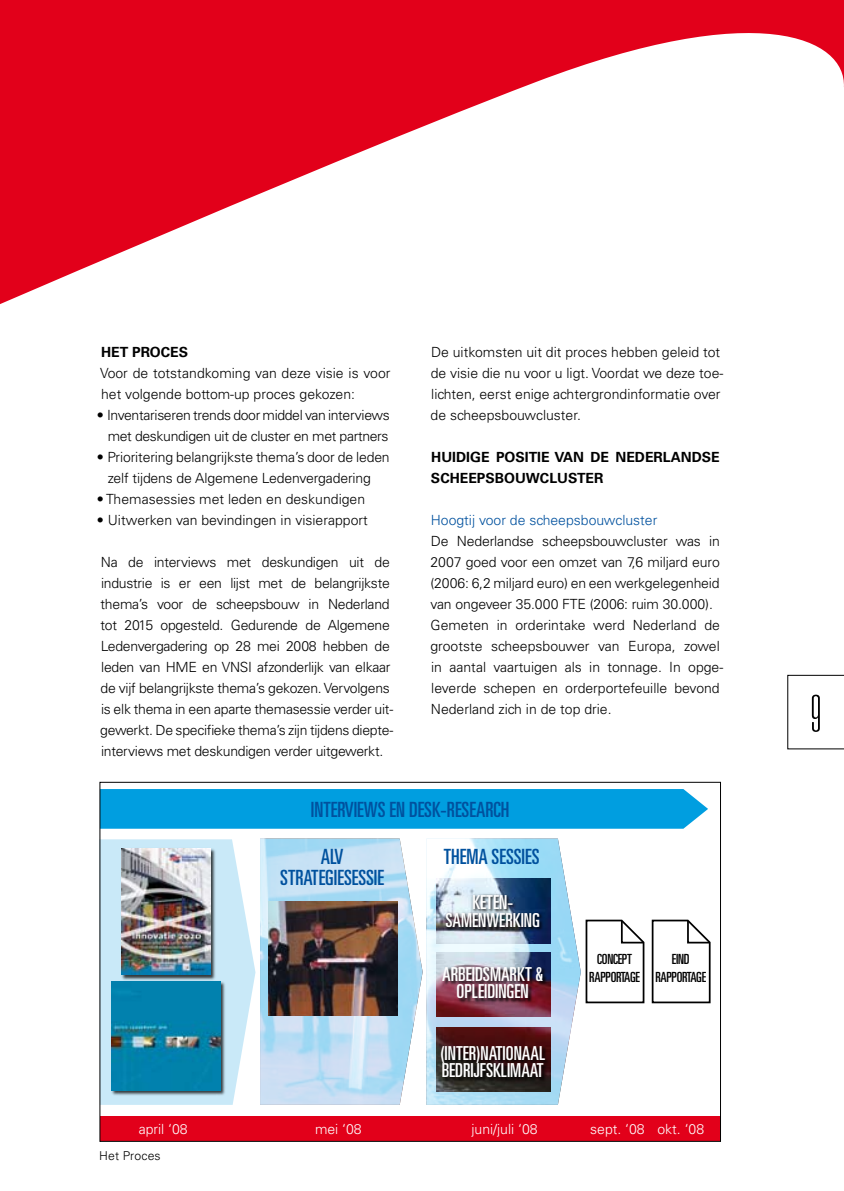
<style>
.page{position:relative;width:844px;height:1191px;background:#fff}
.page>*{position:absolute;margin:0;border:0;box-sizing:border-box;transform-origin:0 0}
.t1{font:ultra-condensed 21px/21px "Univers LT Std";color:#00519e;text-align:right}
.t2{font:ultra-condensed 19.25px/17.5px "Univers LT Std";color:#fff;text-align:center}
.t3{font:300 14px/21px "Univers LT Std";letter-spacing:-.02em;color:#000}
.t4{font:700 14px/21px "Univers LT Std";color:#000}
.t5{font:300 14px "Univers LT Std";color:#fff}
.t6{font:300 14px "Univers LT Std";color:#00519e}
.t7{font:ultra-condensed 14px/17.5px "Univers LT Std";letter-spacing:-.02em;color:#000;text-align:center}
.t8{font:300 12.25px "Univers LT Std";color:#000}
</style>
<div class="page">
<svg style="left:1px;top:0;width:842px;height:304px"></svg>
<img style="left:0;top:0;width:1px;height:304px">
<div style="left:100px;top:1116px;width:620px;height:25px;background:#e2001a"></div>
<img style="left:426px;top:838px;width:154px;height:266px">
<img style="left:260px;top:838px;width:162px;height:266px">
<svg style="left:101px;top:839px;width:154px;height:265px;fill:#c9e9f8"></svg>
<div style="left:110px;top:980px;width:117px;height:116px;background:#000;opacity:.75"></div>
<img style="left:111px;top:981px;width:109px;height:109px">
<div style="left:120px;top:847px;width:97px;height:134px;background:#000;opacity:.75"></div>
<img style="left:121px;top:848px;width:90px;height:126px">
<img style="left:268px;top:902px;width:129px;height:113px">
<img style="left:436px;top:879px;width:114px;height:64px">
<img style="left:436px;top:952px;width:114px;height:65px">
<img style="left:436px;top:1027px;width:114px;height:64px">
<img style="left:443px;top:892px;width:101px;height:40px">
<img style="left:442px;top:965px;width:106px;height:39px">
<svg style="left:440px;top:1044px;width:110px;height:39px;background:#23100f"></svg>
<div style="left:101px;top:789px;width:607px;height:39px;background:#009ee0"></div>
<svg style="left:585px;top:919px;width:126px;height:85px"></svg>
<svg style="left:787px;top:675px;width:56px;height:74px"></svg>
<p class="t4" style="left:101px;top:342px;width:88px">HET PROCES</p>
<p class="t3" style="left:100px;top:363px;width:292px">Voor de totstandkoming van deze visie is voor het volgende bottom-up proces gekozen:</p>
<p class="t3" style="left:97px;top:405px;width:294px;text-align:right">• I nventariseren trends door middel van interviews met deskundigen uit de cluster en met partners</p>
<p class="t3" style="left:97px;top:447px;width:294px;text-align:center">• Prioritering belangrijkste thema’s door de leden zelf tijdens de Algemene Ledenvergadering</p>
<p class="t3" style="left:97px;top:489px;width:270px">• Themasessies met leden en deskundigen</p>
<p class="t3" style="left:97px;top:510px;width:272px">• U itwerken van bevindingen in visierapport</p>
<p class="t3" style="left:101px;top:552px;width:291px;text-align:justify">Na de interviews met deskundigen uit de industrie is er een lijst met de belangrijkste thema’s voor de scheepsbouw in Nederland tot 2015 opgesteld. Gedurende de Algemene Ledenvergadering- op 28 mei 2008 hebben de leden van HME</p>
<p class="t3" style="left:202px;top:657px;width:34px">en VNSI</p>
<p class="t3" style="left:100px;top:657px;width:294px;text-indent:157px">afzonderlijk van elkaar de vijf belangrijkste thema’s gekozen. Vervolgens is elk thema in een aparte themasessie verder uit&shy;gewerkt. De specifieke- thema’s zijn tijdens diepte&shy;interviews met deskundigen verder uitgewerkt.</p>
<p class="t3" style="left:430px;top:342px;width:294px">De uitkomsten uit dit proces hebben geleid tot de visie die nu voor u ligt. Voordat we deze toe&shy;lichten, eerst enige achtergrondinformatie over de scheepsbouwcluster.</p>
<p class="t4" style="left:431px;top:447px;width:290px">HUIDIGE POSITIE VAN DE NEDERLANDSE<br>SCH EEPSBOUWCLUSTER</p>
<p class="t6" style="left:430px;top:512px;width:228px">H oogtij voor de scheepsbouwcluster</p>
<p class="t3" style="left:430px;top:531px;width:291px;text-align:justify">De Nederlandse scheepsbouwcluster was in 2007 goed voor een omzet van 7,6 miljard euro (2006: 6,2 miljard euro) en een werkgelegenheid van ongeveer 35.000 FTE</p>
<p class="t3" style="left:430px;top:594px;width:294px;text-indent:159px">(2006: ruim 30.000).<br>Gemeten in orderintake werd Nederland de grootste scheepsbouwer van E uropa, zowel in aantal vaartuigen als in tonnage. I n opge&shy;leverde schepen en orderportefeuille bevond -Nederland zich in de top drie.</p>
<h1 class="t1" style="left:311px;top:798px;width:198px">INTERVIEWS EN DESK-RESEARCH</h1>
<h1 class="t1" style="left:280px;top:845px;width:65px">ALV<br>STRATEGIESESSIE</h1>
<h1 class="t1" style="left:443px;top:845px;width:56px">THEM A SESSIES</h1>
<h2 class="t2" style="left:445px;top:893px;width:96px">KETEN-<br>SAMENWERKING</h2>
<h2 class="t2" style="left:442px;top:965px;width:102px">ARBEIDSMARKT &amp;<br>OPLEIDINGEN</h2>
<h2 class="t2" style="left:440px;top:1044px;width:106px;text-align:left">(INTER)NATIONAAL<br>BEDRIJFSKLIMAAT</h2>
<p class="t5" style="left:139px;top:1121px;width:51px">april ‘08</p>
<p class="t5" style="left:315px;top:1121px;width:48px">mei ‘08</p>
<p class="t5" style="left:471px;top:1121px;width:68px">juni/juli ‘08</p>
<p class="t8" style="left:99px;top:1148px;width:63px">H et Proces</p>
<p class="t7" style="left:589px;top:950px;width:52px">CONCEPT<br>RAPPORTAGE</p>
<p class="t7" style="left:655px;top:950px;width:52px">EIN D<br>RAPPORTAGE</p>
<p class="t5" style="left:590px;top:1121px;width:115px">sept. ‘08 okt. ‘08</p>
</div>
